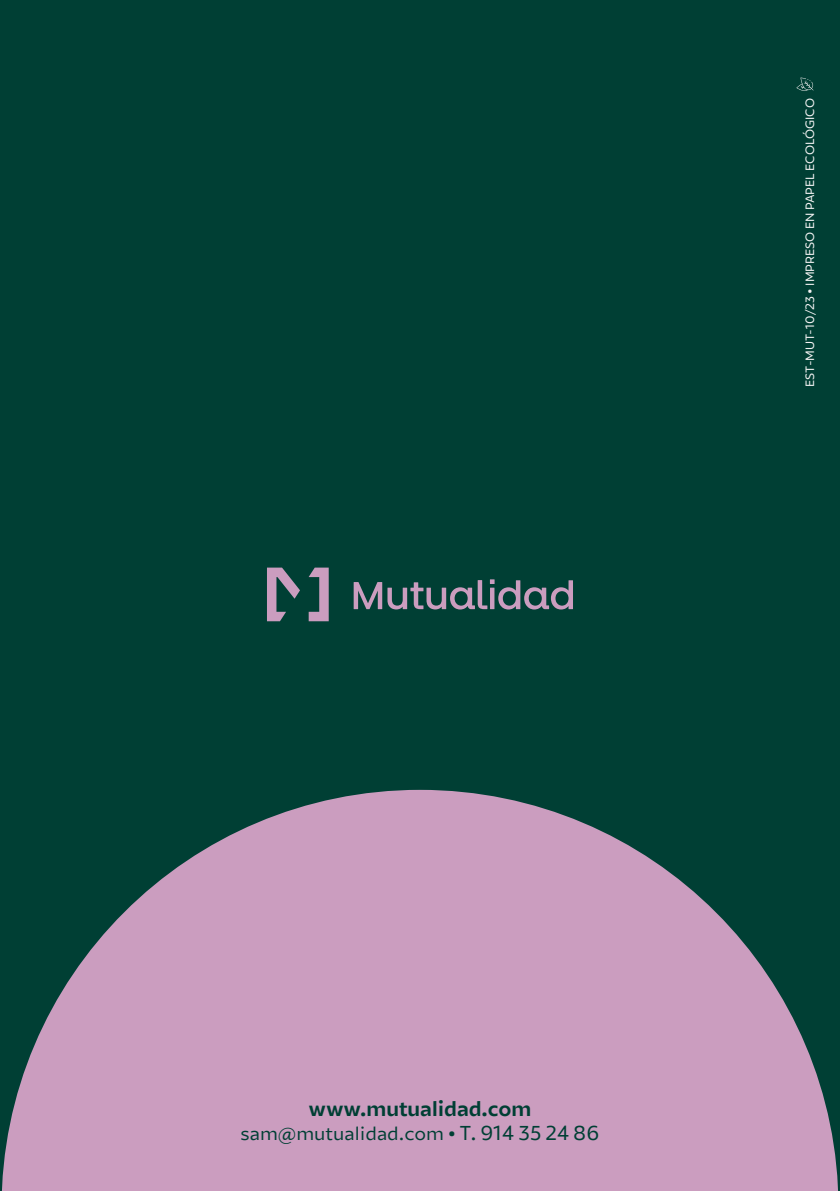
<style>
.page{position:relative;width:840px;height:1191px;background:#fff}
.page>*{position:absolute;margin:0;border:0;box-sizing:border-box;transform-origin:0 0}
.t1{font:700 20px "Mutualidad";color:#003f34}
.t2{font:18px "Mutualidad";color:#003f34}
.t3{font:12px "Mutualidad";color:#f3f3f3}
.s1{font-size:20px}
</style>
<div class="page">
<div style="left:0;top:0;width:839px;height:1191px;background:#003f34"></div>
<svg style="left:2px;top:790px;width:836px;height:401px;fill:#cb9dbf"></svg>
<svg style="left:308px;top:567px;width:20px;height:54px"></svg>
<svg style="left:267px;top:567px;width:33px;height:54px"></svg>
<svg style="left:353px;top:579px;width:219px;height:30px"></svg>
<svg style="left:796px;top:78px;width:17px;height:13px"></svg>
<p class="t3" style="left:802px;top:387px;width:290px;rotate:-90deg">EST-MUT-10/23 • IMPRESO EN PAPEL ECOLÓGICO</p>
<p class="t1" style="left:308px;top:1096px;width:224px">www.mutualidad.com</p>
<p class="t2" style="left:240px;top:1122px;width:360px">sam@mutualidad.com • <span class="s1">T. 914 35 24 86</span></p>
</div>
